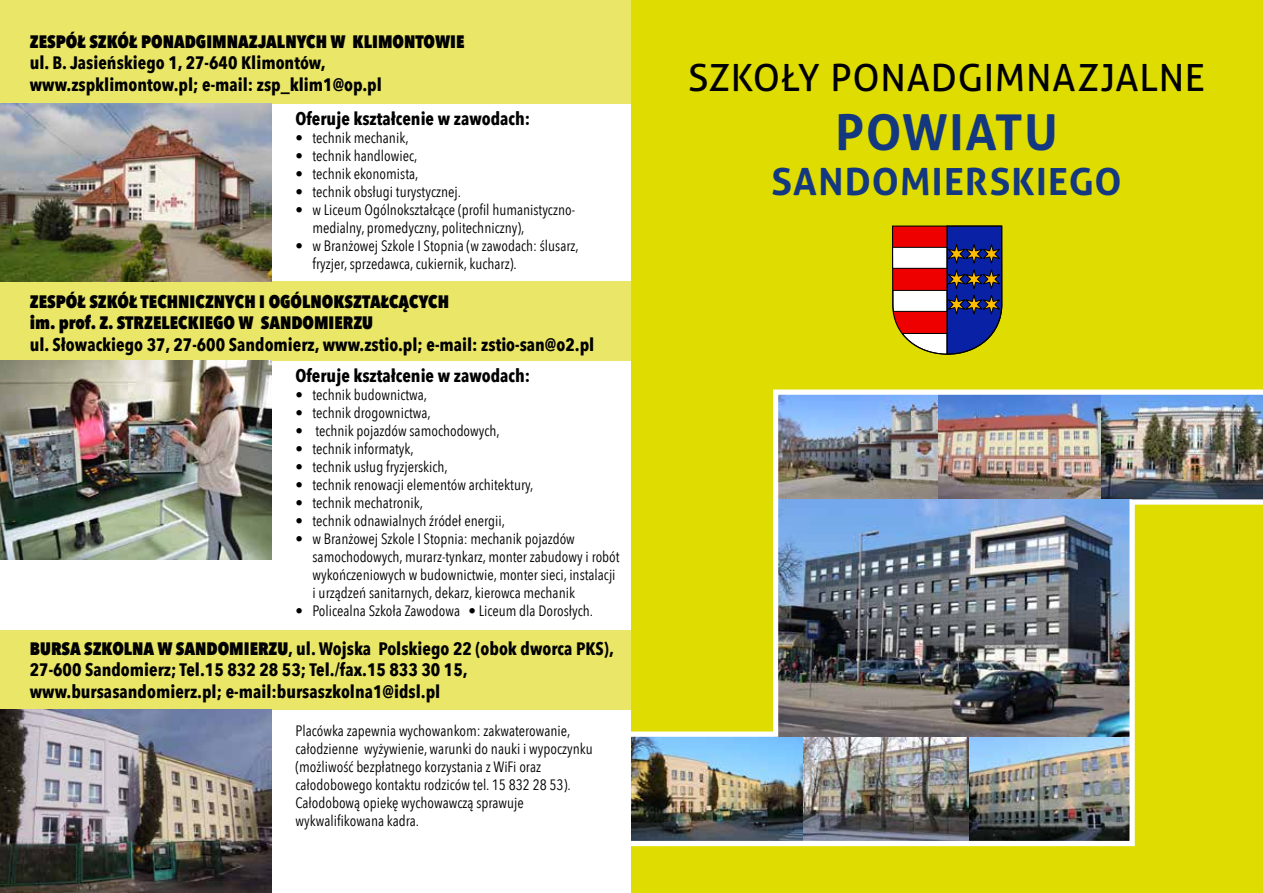
<style>
.page{position:relative;width:1263px;height:893px;background:#fff}
.page>*{position:absolute;margin:0;border:0;box-sizing:border-box;transform-origin:0 0}
.t1{font:700 49.5px "Aller";letter-spacing:.03em;color:#14387f}
.t2{font:37.5px "Aller";letter-spacing:.02em;color:#000}
.t3{font:700 37.5px "Aller";letter-spacing:.035em;color:#14387f}
.t4{font:700 18px/21.6px "Avenir Next Condensed";color:#000}
.t5{font:800 18px/21.6px "Avenir Next Condensed";color:#000}
.t6{font:15px/18px "Avenir Next Condensed";color:#000}
.s1{font-weight:800}
</style>
<div class="page">
<div style="left:0;top:0;width:661px;height:104px;background:#e9e668"></div>
<div style="left:0;top:281px;width:661px;height:80px;background:#e9e668"></div>
<div style="left:0;top:630px;width:661px;height:80px;background:#e9e668"></div>
<div style="left:631px;top:0;width:632px;height:893px;background:#dedc00"></div>
<svg style="left:892px;top:226px;width:110px;height:129px;background:#86556a"></svg>
<hr style="left:947px;top:226px;width:1px;height:128px;background:#000">
<img style="left:0;top:104px;width:272px;height:177px">
<img style="left:0;top:361px;width:272px;height:198px">
<img style="left:0;top:710px;width:272px;height:183px">
<img style="left:773px;top:389px;width:490px;height:108px">
<img style="left:631px;top:497px;width:632px;height:350px">
<p class="t5" style="left:30px;top:30px;width:436px">ZESPÓŁ SZKÓŁ PONADGIMNAZJALNYCH W KLIMONTOWIE</p>
<p class="t4" style="left:30px;top:52px;width:354px">ul. B. Jasieńskiego 1, 27-640 Klimontów, www.zspklimontow.pl; e-mail: zsp_klim1@op.pl</p>
<p class="t4" style="left:296px;top:107px;width:236px">Oferuje kształcenie w zawodach:</p>
<p class="t6" style="left:296px;top:128px;width:115px">• technik mechanik,</p>
<p class="t6" style="left:296px;top:146px;width:123px">• technik handlowiec,</p>
<p class="t6" style="left:296px;top:164px;width:124px">• technik ekonomista,</p>
<p class="t6" style="left:296px;top:182px;width:167px">• technik obsługi turystycznej.</p>
<p class="t6" style="left:313px;top:200px;width:264px;text-indent:-17px">• w Liceum Ogólnokształcące (profil humanistyczno&shy;medialny, promedyczny, politechniczny),</p>
<p class="t6" style="left:313px;top:236px;width:268px;text-indent:-17px">• w Branżowej Szkole I Stopnia (w zawodach: ślusarz, fryzjer,sprzedawca, cukiernik, kucharz).</p>
<p class="t5" style="left:30px;top:290px;width:421px">ZESPÓŁ SZKÓŁ TECHNICZNYCH I OGÓLNOKSZTAŁCĄCYCH im. prof. Z. STRZELECKIEGO W SANDOMIERZU</p>
<p class="t4" style="left:30px;top:334px;width:566px">ul. Słowackiego 37, 27-600 Sandomierz, www.zstio.pl; e-mail: zstio-san@o2.pl</p>
<p class="t4" style="left:296px;top:365px;width:236px">Oferuje kształcenie w zawodach:</p>
<p class="t6" style="left:296px;top:385px;width:133px">• technik budownictwa,</p>
<p class="t6" style="left:296px;top:403px;width:137px">• technik drogownictwa,</p>
<p class="t6" style="left:296px;top:421px;width:206px">• technik pojazdów samochodowych,</p>
<p class="t6" style="left:296px;top:439px;width:120px">• technik informatyk,</p>
<p class="t6" style="left:296px;top:457px;width:154px">• technik usług fryzjerskich,</p>
<p class="t6" style="left:296px;top:475px;width:240px">• technik renowacji elementów architektury,</p>
<p class="t6" style="left:296px;top:493px;width:129px">• technik mechatronik,</p>
<p class="t6" style="left:296px;top:511px;width:211px">• technik odnawialnych źródeł energii,</p>
<p class="t6" style="left:313px;top:529px;width:309px;text-indent:-17px">• w Branżowej Szkole I Stopnia: mechanik pojazdów samochodowych, murarz-tynkarz, monter zabudowy i robót wykończeniowych w budownictwie, monter sieci, instalacji i urządzeń sanitarnych, dekarz, kierowca mechanik</p>
<p class="t6" style="left:296px;top:601px;width:299px">• Policealna Szkoła Zawodowa • Liceum dla Dorosłych.</p>
<p class="t4" style="left:30px;top:637px;width:586px"><span class="s1">BURSA SZKOLNA W SANDOMIERZU</span>, ul. Wojska Polskiego 22 (obok dworca PKS),<br>27-600 Sandomierz; Tel.15 832 28 53; Tel./fax.15 833 30 15, www.bursasandomierz.pl; e-mail:bursaszkolna1@idsl.pl</p>
<p class="t6" style="left:296px;top:721px;width:299px">Placówka zapewnia wychowankom: zakwaterowanie, całodzienne wyżywienie, warunki do nauki i wypoczynku (możliwość bezpłatnego korzystania z WiFi oraz całodobowego kontaktu rodziców tel. 15 832 28 53).<br>Całodobową opiekę wychowawczą sprawuje wykwalifikowana kadra.</p>
<h2 class="t2" style="left:688px;top:55px;width:518px">SZKOŁY PONADGIMNAZJALNE</h2>
<h1 class="t1" style="left:835px;top:102px;width:224px">POWIATU</h1>
<h2 class="t3" style="left:771px;top:159px;width:352px">SANDOMIERSKIEGO</h2>
</div>
